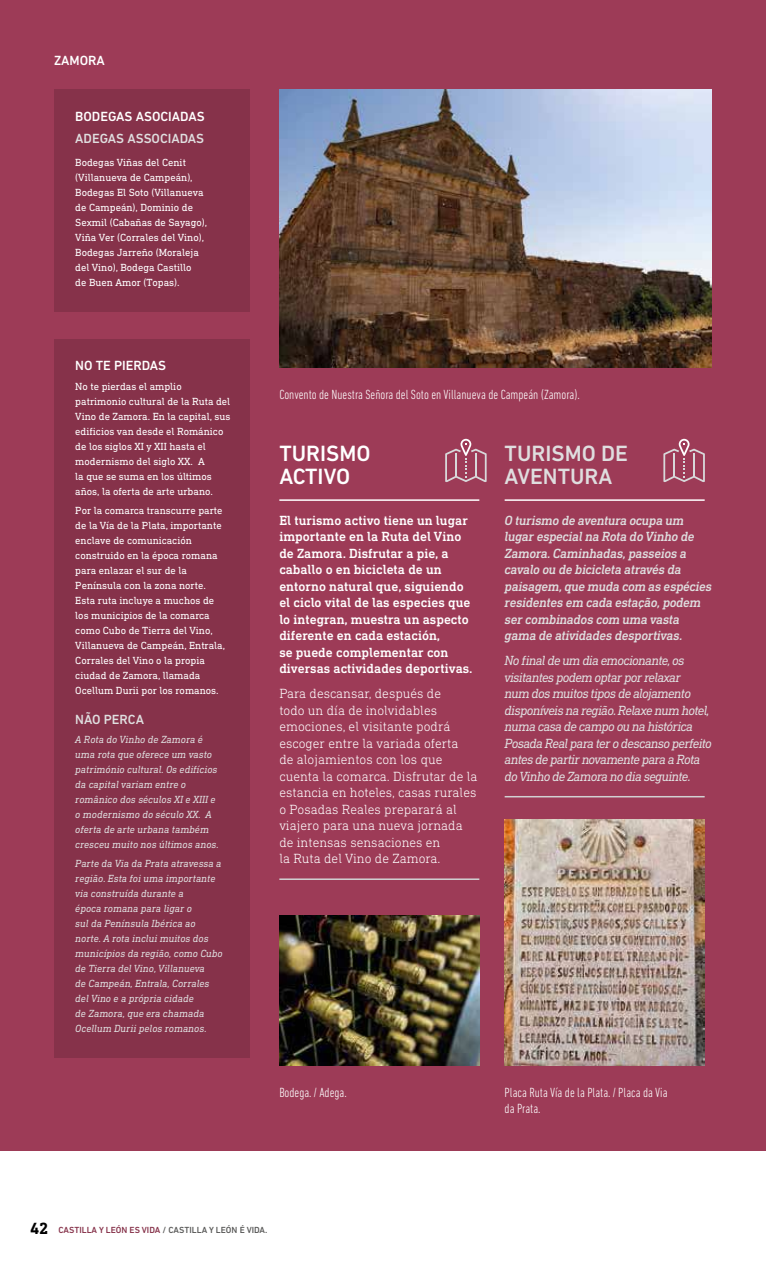
<style>
.page{position:relative;width:766px;height:1263px;background:#fff}
.page>*{position:absolute;margin:0;border:0;box-sizing:border-box;transform-origin:0 0}
.t1{font:500 22.5px/23.2px "DIN Next LT Pro";color:#dfdedf}
.t2{font:500 22.5px/23.2px "DIN Next LT Pro";color:#fff}
.t3{font:700 16.5px "DIN Next Slab Pro";color:#000}
.t4{font:300 13.5px/16.5px "DIN Next Slab Pro";color:#fff}
.t5{font:500 13.5px/16.5px "DIN Next Slab Pro";color:#fff}
.t6{font:italic 13.5px/16.5px "DIN Next Slab Pro";letter-spacing:-.05em;color:#dfdedf}
.t7{font:italic 500 13.5px/16.5px "DIN Next Slab Pro";letter-spacing:-.02em;color:#dfdedf}
.t8{font:300 condensed 13.5px/16.5px "DIN Next LT Pro";color:#fff}
.t9{font:500 13.5px "DIN Next LT Pro";color:#fff}
.t10{font:500 13.5px "DIN Next LT Pro";color:#dfdedf}
.t11{font:10.5px/15px "DIN Next Slab Pro";color:#fff}
.t12{font:italic 10.5px/15px "DIN Next Slab Pro";color:#dfdedf}
.t13{font:500 9px "DIN Next LT Pro";color:#5a5a59}
.s1{color:#86324a}
</style>
<div class="page">
<div style="left:0;top:0;width:765px;height:1150px;background:#9d3b57"></div>
<hr style="left:279px;top:878px;width:200px;height:2px;background:#d1d1d2">
<hr style="left:504px;top:796px;width:200px;height:1px;background:#d1d1d2">
<div style="left:54px;top:339px;width:196px;height:719px;background:#86324a"></div>
<img style="left:279px;top:89px;width:432px;height:278px">
<div style="left:54px;top:89px;width:196px;height:223px;background:#86324a"></div>
<img style="left:279px;top:915px;width:200px;height:150px">
<img style="left:504px;top:819px;width:200px;height:246px">
<hr style="left:279px;top:499px;width:200px;height:2px;background:#fff">
<hr style="left:504px;top:499px;width:200px;height:2px;background:#fff">
<svg style="left:445px;top:439px;width:41px;height:43px"></svg>
<svg style="left:663px;top:439px;width:41px;height:43px"></svg>
<p class="t9" style="left:54px;top:53px;width:52px">ZAMORA</p>
<p class="t9" style="left:75px;top:108px;width:131px">BODEGAS ASOCIADAS</p>
<p class="t10" style="left:75px;top:130px;width:130px">ADEGAS ASSOCIADAS</p>
<p class="t11" style="left:75px;top:155px;width:133px">Bodegas Viñas del Cenit (Villanueva de Campeán),<br>Bodegas El Soto (Villanueva de Campeán), Dominio de<br>Sexmil (Cabañas de Sayago),<br>Viña Ver (Corrales del Vino),<br>Bodegas Jarreño (Moraleja del Vino), Bodega Castillo<br>de Buen Amor (Topas).</p>
<p class="t9" style="left:75px;top:358px;width:92px">NO TE PIERDAS</p>
<p class="t11" style="left:75px;top:378px;width:157px">No te pierdas el amplio patrimonio cultural de la Ruta del<br>Vino de Zamora. En la capital, sus edificios van desde el Románico de los siglos XI y XII hasta el modernismo del siglo XX. A<br>la que se suma en los últimos años, la oferta de arte urbano.</p>
<p class="t11" style="left:75px;top:503px;width:151px">Por la comarca transcurre parte de la Vía de la Plata, importante enclave de comunicación construido en la época romana para enlazar el sur de la<br>Península con la zona norte.<br>Esta ruta incluye a muchos de los municipios de la comarca como Cubo de Tierra del Vino,<br>Villanueva de Campeán, Entrala,<br>Corrales del Vino o la propia ciudad de Zamora, llamada<br>Ocellum Durii por los romanos.</p>
<p class="t10" style="left:75px;top:711px;width:70px">NÃO PERCA</p>
<p class="t12" style="left:75px;top:732px;width:145px">A Rota do Vinho de Zamora é uma rota que oferece um vasto património cultural. Os edifícios da capital variam entre o românico dos séculos XI e XIII e o modernismo do século XX. A oferta de arte urbana também cresceu muito nos últimos anos.</p>
<p class="t12" style="left:75px;top:856px;width:149px">Parte da Via da Prata atravessa a região. Esta foi uma importante via construída durante a<br>época romana para ligar o<br>sul da Península Ibérica ao norte. A rota inclui muitos dos municípios da região, como Cubo de Tierra del Vino, Villanueva<br>de Campeán, Entrala, Corrales del Vino e a própria cidade<br>de Zamora, que era chamada<br>Ocellum Durii pelos romanos.</p>
<p class="t8" style="left:279px;top:386px;width:302px">Convento de Nuestra Señora del Soto en Villanueva de Campeán (Zamora).</p>
<h1 class="t2" style="left:279px;top:442px;width:93px">TURISMO<br>ACTIVO</h1>
<h1 class="t1" style="left:504px;top:442px;width:125px">TURISMO DE<br>AVENTURA</h1>
<p class="t5" style="left:279px;top:512px;width:195px">El turismo activo tiene un lugar importante en la Ruta del Vino de Zamora. Disfrutar a pie, a caballo o en bicicleta de un entorno natural que, siguiendo el ciclo vital de las especies que lo integran, muestra un aspecto diferente en cada estación,<br>se puede complementar con diversas actividades deportivas.</p>
<p class="t4" style="left:279px;top:685px;width:199px">Para descansar, después de<br>todo un día de inolvidables emociones, el visitante podrá escoger entre la variada oferta<br>de alojamientos con los que cuenta la comarca. Disfrutar de la estancia en hoteles, casas rurales o Posadas Reales preparará al viajero para una nueva jornada de intensas sensaciones en<br>la Ruta del Vino de Zamora.</p>
<p class="t7" style="left:504px;top:512px;width:209px">O turismo de aventura ocupa um lugar especial na Rota do Vinho de<br>Zamora. Caminhadas, passeios a cavalo ou de bicicleta através da paisagem, que muda com as espécies residentes em cada estação, podem ser combinados com uma vasta gama de atividades desportivas.</p>
<p class="t6" style="left:504px;top:652px;width:209px">No final de um dia emocionante, os visitantes podem optar por relaxar<br>num dos muitos tipos de alojamento disponíveis na região. Relaxe num hotel, numa casa de campo ou na histórica Posada Real para ter o descanso perfeito antes de partir novamente para a Rota do Vinho de Zamora no dia seguinte.</p>
<p class="t8" style="left:279px;top:1084px;width:69px">Bodega. / Adega.</p>
<p class="t8" style="left:504px;top:1084px;width:164px">Placa Ruta Vía de la Plata. / Placa da Via da Prata.</p>
<h2 class="t3" style="left:30px;top:1219px;width:20px">42</h2>
<p class="t13" style="left:58px;top:1224px;width:210px"><span class="s1">CASTILLA Y LEÓN ES VIDA</span> / CASTILLA Y LEÓN É VIDA.</p>
</div>
